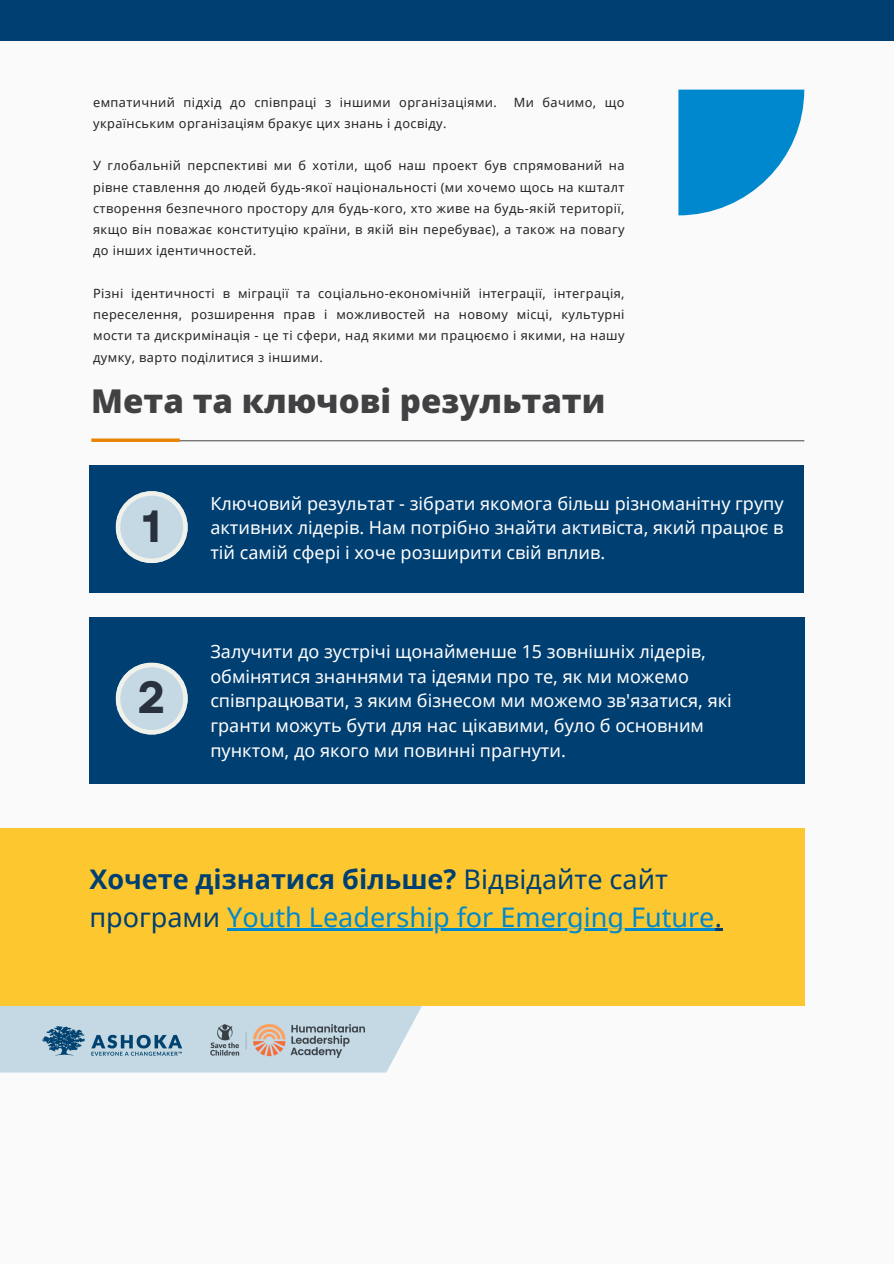
<style>
.page{position:relative;width:894px;height:1264px;background:#fff}
.page>*{position:absolute;margin:0;border:0;box-sizing:border-box;transform-origin:0 0}
.t1{font:700 45px "Garet";color:#29313c}
.t2{font:900 33px "Noto Sans";color:#414042}
.t3{font:27px/37.2px "Noto Sans";color:#0088ce}
.t4{font:18px/24.8px "Noto Sans";color:#fff;text-align:justify}
.t5{font:12.75px/21.3px "Noto Sans";letter-spacing:.03em;color:#262424;text-align:justify}
.s1{font-weight:700;color:#003f72}
.s2{color:#003f72}
</style>
<div class="page">
<div style="left:0;top:0;width:893px;height:1263px;background:#fafafa"></div>
<div style="left:0;top:0;width:893px;height:40px;background:#003f72"></div>
<svg style="left:0;top:1005px;width:466px;height:67px;fill:#c4d9e4"></svg>
<img style="left:210px;top:1024px;width:154px;height:33px">
<img style="left:41px;top:1024px;width:143px;height:33px">
<hr style="left:93px;top:440px;width:711px;height:1px;background:#58595b">
<svg style="left:91px;top:438px;width:89px;height:4px"></svg>
<div style="left:89px;top:465px;width:714px;height:127px;background:#003f72"></div>
<div style="left:89px;top:617px;width:715px;height:167px;background:#003f72"></div>
<svg style="left:116px;top:491px;width:72px;height:72px"></svg>
<svg style="left:116px;top:662px;width:72px;height:72px"></svg>
<svg style="left:678px;top:90px;width:126px;height:125px"></svg>
<div style="left:0;top:827px;width:804px;height:178px;background:#fdc82f"></div>
<hr style="left:227px;top:928px;width:487px;height:3px;background:#0088ce">
<svg style="left:714px;top:928px;width:8px;height:3px"></svg>
<p class="t5" style="left:93px;top:91px;width:405px">емпатичний підхід до співпраці з іншими організаціями.</p>
<p class="t5" style="left:513px;top:91px;width:112px">Ми бачимо, що</p>
<p class="t5" style="left:93px;top:112px;width:355px">українським організаціям бракує цих знань і досвіду.</p>
<p class="t5" style="left:93px;top:155px;width:533px">У глобальній перспективі ми б хотіли, щоб наш проект був спрямований на рівне ставлення до людей будь-якої національності (ми хочемо щось на кшталт створення безпечного простору для будь-кого, хто живе на будь-якій території, якщо він поважає конституцію країни, в якій він перебуває), а також на повагу до інших ідентичностей.</p>
<h1 class="t5" style="left:93px;top:282px;width:533px">Різні ідентичності в міграції та соціально-економічній інтеграції, інтеграція, переселення, розширення прав і можливостей на новому місці, культурні мости та дискримінація - це ті сфери, над якими ми працюємо і якими, на нашу думку, варто поділитися з іншими.</h1>
<p class="t2" style="left:91px;top:377px;width:515px">Мета та ключові результати</p>
<h3 class="t1" style="left:142px;top:493px;width:21px">1</h3>
<p class="t1" style="left:137px;top:665px;width:30px">2</p>
<h3 class="t4" style="left:210px;top:490px;width:574px">Ключовий результат - зібрати якомога більш різноманітну групу активних лідерів. Нам потрібно знайти активіста, який працює в тій самій сфері і хоче розширити свій вплив.</h3>
<h2 class="t4" style="left:210px;top:638px;width:523px;text-align:left">Залучити до зустрічі щонайменше 15 зовнішніх лідерів, обмінятися знаннями та ідеями про те, як ми можемо співпрацювати, з яким бізнесом ми можемо зв'язатися, які гранти можуть бути для нас цікавими, було б основним пунктом, до якого ми повинні прагнути.</h2>
<p class="t3" style="left:89px;top:860px;width:634px"><span class="s1">Хочете дізнатися більше?</span> <span class="s2">Відвідайте сайт програми</span> Youth Leadership for Emerging Future<span class="s2">.</span></p>
</div>
